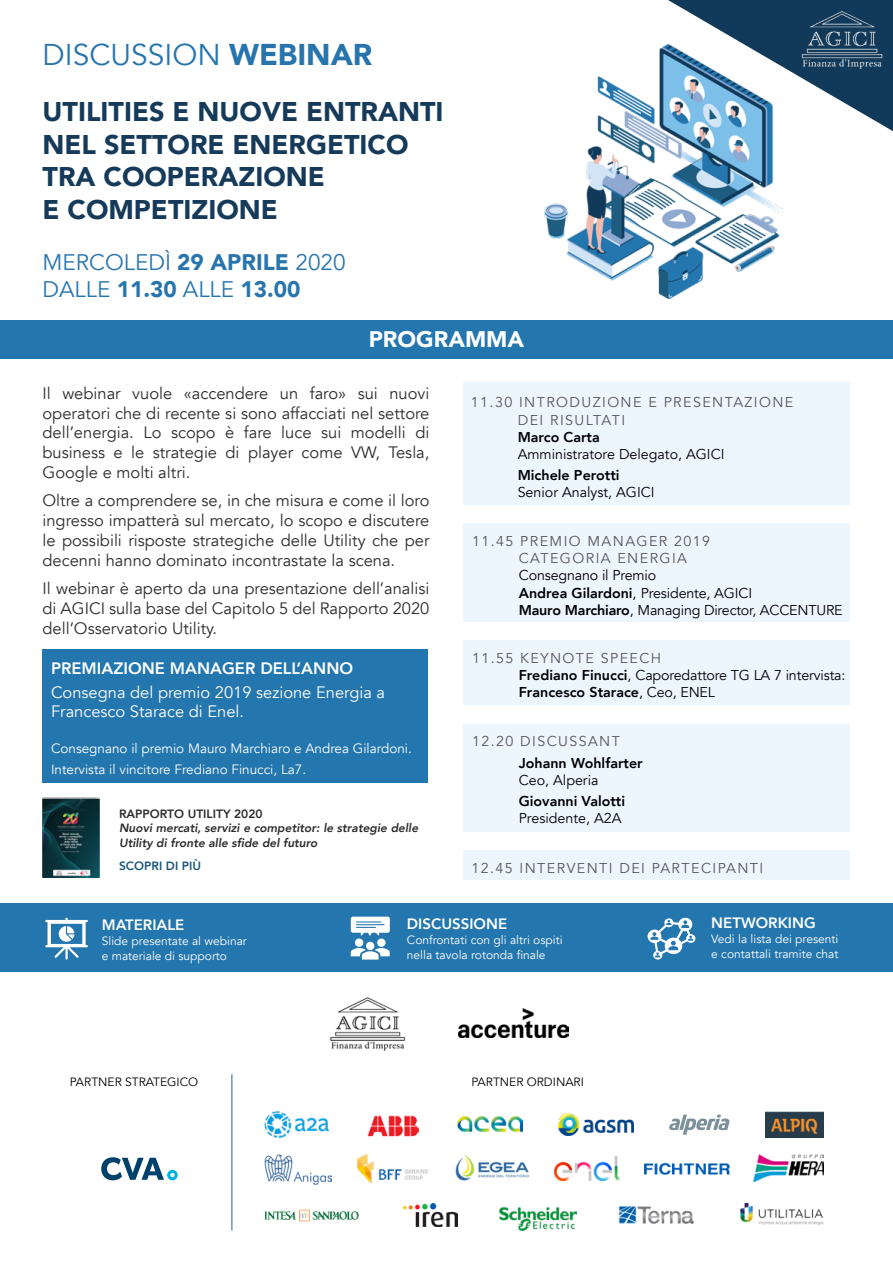
<style>
.page{position:relative;width:893px;height:1263px;background:#fff}
.page>*{position:absolute;margin:0;border:0;box-sizing:border-box;transform-origin:0 0}
.t1{font:30px "Avenir";color:#2875ae}
.t2{font:900 27px/32.4px "Avenir";color:#153a5a}
.t3{font:22.5px/27px "Avenir";color:#2875ae}
.t4{font:900 22.5px "Avenir";color:#fff}
.t5{font:16.5px/19.8px "Avenir";color:#2d2d2d;text-align:justify}
.t6{font:16.5px/19.8px "Avenir";color:#fff}
.t7{font:800 16.5px "Avenir";color:#fff}
.t8{font:800 15px "Avenir";color:#fff}
.t9{font:14.25px/17.1px "Avenir";letter-spacing:-.01em;color:#000}
.t10{font:14.25px/17.1px "Avenir";letter-spacing:.1em;color:#575756}
.t11{font:800 14.25px "Avenir";color:#000}
.t12{font:13.5px/20.4px "Avenir";color:#fff}
.t13{font:12px/15px "Avenir";color:#fff}
.t14{font:italic 800 12px/14.4px "Avenir";color:#2d2d2d}
.t15{font:12px "Avenir";color:#000}
.t16{font:800 12px "Avenir";color:#2d2d2d}
.t17{font:800 12px "Avenir";color:#1c587d}
.s1{font-weight:900}
.s2{font-weight:800}
.s3{color:#575756}
</style>
<div class="page">
<img style="left:544px;top:45px;width:238px;height:254px">
<div style="left:0;top:321px;width:893px;height:38px;background:#2376ae"></div>
<svg style="left:668px;top:0;width:225px;height:131px"></svg>
<img style="left:798px;top:0;width:89px;height:85px">
<div style="left:0;top:903px;width:893px;height:69px;background:#2376ae"></div>
<svg style="left:45px;top:918px;width:43px;height:41px"></svg>
<div style="left:377px;top:938px;width:9px;height:9px;background:#fff;border-radius:50%"></div>
<div style="left:355px;top:938px;width:8px;height:9px;background:#fff;border-radius:50%"></div>
<svg style="left:351px;top:948px;width:39px;height:11px"></svg>
<div style="left:366px;top:942px;width:8px;height:8px;background:#fff;border-radius:50%"></div>
<svg style="left:351px;top:917px;width:39px;height:19px"></svg>
<svg style="left:647px;top:917px;width:49px;height:43px"></svg>
<img style="left:264px;top:1111px;width:65px;height:28px">
<img style="left:368px;top:1115px;width:51px;height:21px">
<img style="left:458px;top:1115px;width:64px;height:18px">
<img style="left:558px;top:1113px;width:75px;height:23px">
<svg style="left:669px;top:1114px;width:60px;height:21px"></svg>
<img style="left:765px;top:1112px;width:58px;height:25px">
<svg style="left:101px;top:1157px;width:77px;height:23px"></svg>
<img style="left:264px;top:1154px;width:67px;height:30px">
<img style="left:357px;top:1154px;width:71px;height:30px">
<img style="left:455px;top:1154px;width:74px;height:27px">
<img style="left:554px;top:1157px;width:66px;height:24px">
<img style="left:644px;top:1163px;width:85px;height:11px">
<img style="left:753px;top:1155px;width:70px;height:26px">
<img style="left:404px;top:1203px;width:53px;height:24px">
<img style="left:264px;top:1209px;width:95px;height:13px">
<img style="left:500px;top:1206px;width:76px;height:24px">
<img style="left:619px;top:1206px;width:76px;height:18px">
<img style="left:740px;top:1202px;width:83px;height:23px">
<hr style="left:232px;top:1074px;width:1px;height:156px;background:#275b9b">
<img style="left:458px;top:1009px;width:110px;height:29px">
<img style="left:330px;top:997px;width:76px;height:54px">
<div style="left:463px;top:524px;width:387px;height:98px;background:#edf5ff"></div>
<div style="left:463px;top:641px;width:387px;height:64px;background:#edf5ff"></div>
<div style="left:463px;top:850px;width:387px;height:30px;background:#edf5ff"></div>
<div style="left:463px;top:724px;width:387px;height:107px;background:#edf5ff"></div>
<div style="left:463px;top:382px;width:387px;height:123px;background:#edf5ff"></div>
<img style="left:43px;top:798px;width:56px;height:80px">
<div style="left:43px;top:649px;width:385px;height:133px;background:#2376ae"></div>
<h1 class="t1" style="left:43px;top:37px;width:331px">DISCUSSION <span class="s1">WEBINAR</span></h1>
<h2 class="t2" style="left:43px;top:95px;width:402px">UTILITIES E NUOVE ENTRANTI<br>NEL SETTORE ENERGETICO<br>TRA COOPERAZIONE<br>E COMPETIZIONE</h2>
<h3 class="t3" style="left:43px;top:250px;width:305px">MERCOLEDÌ <span class="s1">29 APRILE</span> 2020<br>DALLE <span class="s1">11.30</span> ALLE <span class="s1">13.00</span></h3>
<h3 class="t4" style="left:369px;top:320px;width:157px">PROGRAMMA</h3>
<p class="t5" style="left:43px;top:383px;width:388px">Il webinar vuole «accendere un faro» sui nuovi operatori che di recente si sono affacciati nel settore dell’energia. Lo scopo è fare luce sui modelli di business e le strategie di player come VW, Tesla, Google e molti altri.</p>
<p class="t5" style="left:43px;top:491px;width:388px">Oltre a comprendere se, in che misura e come il loro ingresso impatterà sul mercato, lo scopo e discutere le possibili risposte strategiche delle Utility che per decenni hanno dominato incontrastate la scena.</p>
<p class="t5" style="left:43px;top:579px;width:388px">Il webinar è aperto da una presentazione dell’analisi di AGICI sulla base del Capitolo 5 del Rapporto 2020 dell’Osservatorio Utility.</p>
<p class="t7" style="left:51px;top:655px;width:304px">PREMIAZIONE MANAGER DELL’ANNO</p>
<p class="t6" style="left:51px;top:682px;width:336px">Consegna del premio 2019 sezione Energia a<br>Francesco Starace di Enel.</p>
<p class="t12" style="left:51px;top:739px;width:362px">Consegnano il premio Mauro Marchiaro e Andrea Gilardoni.<br>Intervista il vincitore Frediano Finucci, La7.</p>
<p class="t16" style="left:119px;top:804px;width:145px">RAPPORTO UTILITY 2020</p>
<p class="t14" style="left:119px;top:821px;width:301px">Nuovi mercati, servizi e competitor: le strategie delle<br>Utility di fronte alle sfide del futuro</p>
<p class="t17" style="left:119px;top:856px;width:84px">SCOPRI DI PIÙ</p>
<p class="t10" style="left:518px;top:394px;width:277px;text-indent:-47px">11.30 INTRODUZIONE E PRESENTAZIONE<br>DEI RISULTATI</p>
<p class="t11" style="left:518px;top:426px;width:84px">Marco Carta</p>
<p class="t9" style="left:518px;top:445px;width:208px">Amministratore Delegato, AGICI</p>
<p class="t11" style="left:518px;top:464px;width:103px">Michele Perotti</p>
<p class="t9" style="left:518px;top:484px;width:138px">Senior Analyst, AGICI</p>
<p class="t10" style="left:519px;top:533px;width:193px;text-indent:-47px">11.45 PREMIO MANAGER 2019<br>CATEGORIA ENERGIA</p>
<p class="t9" style="left:519px;top:567px;width:325px">Consegnano il Premio<br><span class="s2">Andrea Gilardoni</span>, Presidente, AGICI<br><span class="s2">Mauro Marchiaro</span>, Managing Director, ACCENTURE</p>
<p class="t9" style="left:519px;top:650px;width:328px;text-indent:-47px"><span class="s3">11.55 KEYNOTE SPEECH<br></span><span class="s2">Frediano Finucci</span>, Caporedattore TG LA 7 intervista:<br><span class="s2">Francesco Starace</span>, Ceo, ENEL</p>
<p class="t10" style="left:472px;top:733px;width:149px">12.20 DISCUSSANT</p>
<p class="t11" style="left:519px;top:752px;width:126px">Johann Wohlfarter</p>
<p class="t9" style="left:519px;top:772px;width:81px">Ceo, Alperia</p>
<p class="t11" style="left:519px;top:790px;width:108px">Giovanni Valotti</p>
<p class="t9" style="left:519px;top:810px;width:104px">Presidente, A2A</p>
<p class="t10" style="left:471px;top:860px;width:293px">12.45 INTERVENTI DEI PARTECIPANTI</p>
<p class="t8" style="left:102px;top:913px;width:84px">MATERIALE</p>
<p class="t13" style="left:102px;top:933px;width:147px">Slide presentate al webinar e materiale di supporto</p>
<p class="t8" style="left:407px;top:912px;width:102px">DISCUSSIONE</p>
<p class="t13" style="left:407px;top:932px;width:157px">Confrontati con gli altri ospiti nella tavola rotonda finale</p>
<p class="t15" style="left:70px;top:1075px;width:130px">PARTNER STRATEGICO</p>
<p class="t15" style="left:472px;top:1075px;width:114px">PARTNER ORDINARI</p>
<p class="t8" style="left:711px;top:911px;width:106px">NETWORKING</p>
<p class="t13" style="left:711px;top:932px;width:129px">Vedi la lista dei presenti e contattali tramite chat</p>
</div>
